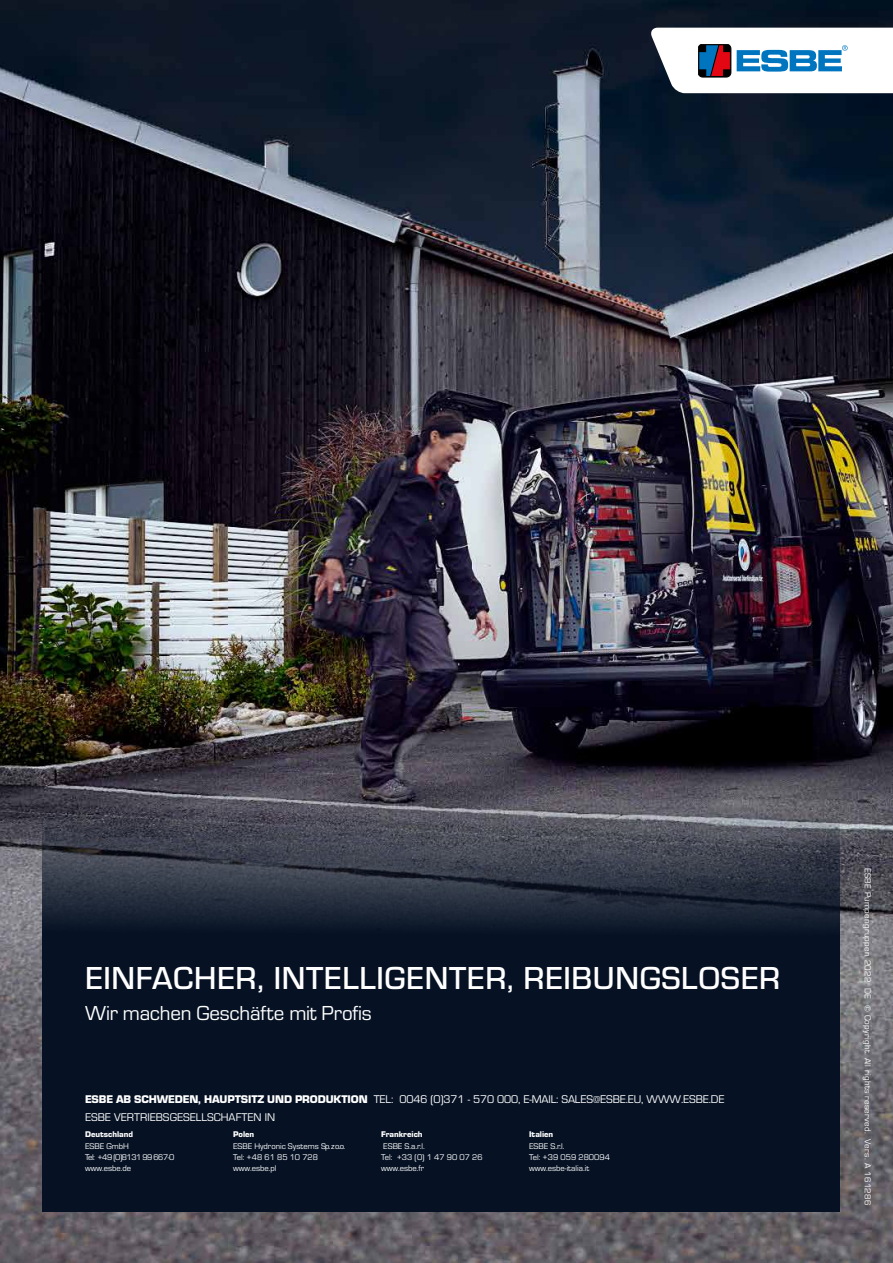
<style>
.page{position:relative;width:893px;height:1263px;background:#fff}
.page>*{position:absolute;margin:0;border:0;box-sizing:border-box;transform-origin:0 0}
.t1{font:500 33px "ESBE Eurostile";letter-spacing:.02em;color:#fff}
.t2{font:21px "ESBE Eurostile";letter-spacing:-.01em;color:#fff}
.t3{font:11.55px/17.2px "ESBE Eurostile";letter-spacing:-.01em;color:#fff}
.t4{font:9px "ESBE Eurostile";letter-spacing:.03em;color:#fff}
.t5{font:8.55px/11.2px "ESBE Eurostile";color:#fff}
.t6{font:700 8.55px "ESBE Eurostile";color:#fff}
.s1{font-weight:700}
</style>
<div class="page">
<img style="left:0;top:0;width:893px;height:1263px">
<svg style="left:43px;top:791px;width:797px;height:421px;background:#172131"></svg>
<svg style="left:650px;top:28px;width:243px;height:65px"></svg>
<h1 class="t1" style="left:85px;top:960px;width:697px">EINFACHER, INTELLIGENTER, REIBUNGSLOSER</h1>
<h2 class="t2" style="left:85px;top:1002px;width:288px">Wir machen Geschäfte mit Profis</h2>
<h3 class="t3" style="left:85px;top:1091px;width:641px"><span class="s1">ESBE AB SCHWEDEN, HAUPTSITZ UND PRODUKTION</span> TEL: 0046 (0)371 - 570 000, E-MAIL: SALES@ESBE.EU, WWW.ESBE.DE<br>ESBE VERTRIEBSGESELLSCHAFTEN IN</h3>
<p class="t6" style="left:85px;top:1130px;width:50px">Deutschland</p>
<p class="t5" style="left:85px;top:1140px;width:91px">ESBE GmbH<br>Tel: +49 (0)8131 99 667-0 www.esbe.de</p>
<p class="t6" style="left:529px;top:1130px;width:26px">Italien</p>
<p class="t5" style="left:529px;top:1140px;width:82px">ESBE S.r.l.<br>Tel: +39 059 280094 www.esbe-italia.it</p>
<p class="t6" style="left:233px;top:1130px;width:23px">Polen</p>
<p class="t5" style="left:233px;top:1140px;width:114px">ESBE Hydronic Systems Sp. z o.o.<br>Tel: +48 61 85 10 728 www.esbe.pl</p>
<p class="t6" style="left:381px;top:1130px;width:43px">Frankreich</p>
<p class="t5" style="left:381px;top:1140px;width:103px">ESBE S.a.r.l.<br>Tel: +33 (0) 1 47 90 07 26 www.esbe.fr</p>
<p class="t4" style="left:872px;top:867px;width:339px;rotate:90deg">ESBE Pumpengruppen 2022 DE © Copyright. All rights reserved. Vers. A 161286</p>
</div>
